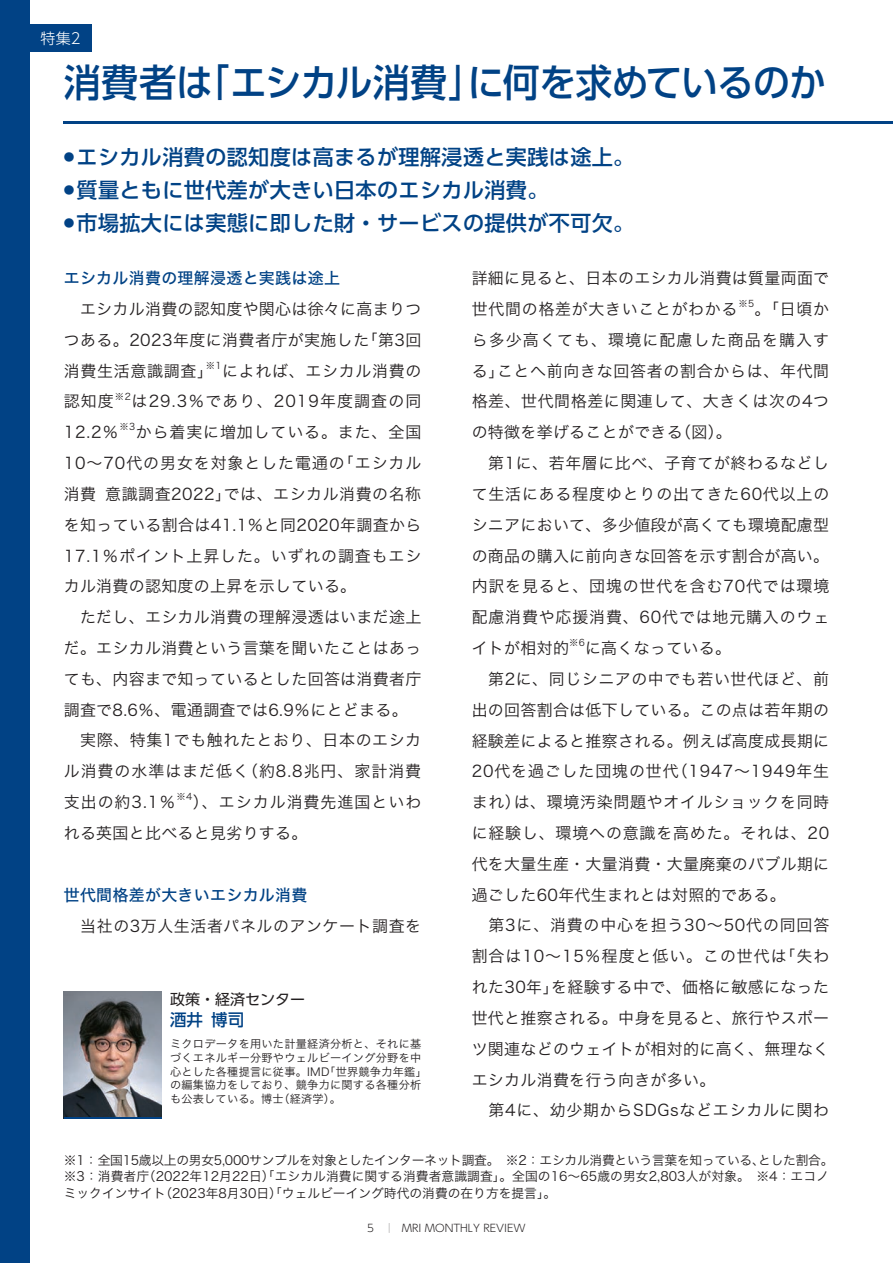
<style>
.page{position:relative;width:893px;height:1263px;background:#fff}
.page>*{position:absolute;margin:0;border:0;box-sizing:border-box;transform-origin:0 0}
.t1{font:500 38.25px "UD Shin Go Pro";letter-spacing:-.025em;color:#014285}
.t2{font:500 21px "UD Shin Go Pro";letter-spacing:.02em;color:#014285}
.t3{font:500 16.5px "UD Shin Go Pro";color:#014285}
.t4{font:15.9px/30.8px "Hira Kaku Std W3";letter-spacing:.035em;color:#231f20}
.t5{font:15.9px "Hira Kaku Std W5";letter-spacing:.02em;color:#014285}
.t6{font:15.9px "Hira Kaku Std W3";letter-spacing:.07em;color:#231f20}
.t7{font:15px "UD Shin Go Pro";color:#231f20}
.t8{font:300 15px "UD Shin Go Pro";color:#fff}
.t9{font:12.75px/16.5px "Hira Kaku Std W3";color:#231f20}
.t10{font:11.1px/13.8px "Hira Kaku Std W3";letter-spacing:.025em;color:#231f20}
.t11{font:300 10.5px "UD Shin Go Pro";color:#231f20}
.t12{font:9.3px "Hira Kaku Std W3";color:#231f20}
.s1{font-family:"Axis Std";font-weight:200}
</style>
<div class="page">
<hr style="left:64px;top:121px;width:829px;height:2px;background:#014285">
<div style="left:0;top:0;width:30px;height:1263px;background:#014285"></div>
<div style="left:0;top:24px;width:91px;height:28px;background:#014285"></div>
<img style="left:64px;top:992px;width:98px;height:125px">
<hr style="left:64px;top:1117px;width:98px;height:1px;background:#014285">
<p class="t8" style="left:40px;top:26px;width:42px">特集2</p>
<h1 class="t1" style="left:64px;top:52px;width:764px">消費者は「エシカル消費」に何を求めているのか</h1>
<h2 class="t2" style="left:64px;top:140px;width:572px"><sup>●</sup> エシカル消費の認知度は高まるが理解浸透と実践は途上。</h2>
<h2 class="t2" style="left:64px;top:173px;width:486px"><sup>●</sup> 質量ともに世代差が大きい日本のエシカル消費。</h2>
<h2 class="t2" style="left:64px;top:206px;width:572px"><sup>●</sup> 市場拡大には実態に即した財・サービスの提供が不可欠。</h2>
<p class="t5" style="left:64px;top:266px;width:278px">エシカル消費の理解浸透と実践は途上</p>
<p class="t4" style="left:64px;top:293px;width:359px;text-align:justify">　エシカル消費の認知度や関心は徐々に高まりつつある。2023年度に消費者庁が実施した「第3回消費生活意識調査」</p>
<p class="t12" style="left:206px;top:358px;width:17px">※1</p>
<p class="t4" style="left:222px;top:355px;width:201px">によれば、エシカル消費の</p>
<p class="t4" style="left:64px;top:386px;width:52px">認知度</p>
<p class="t12" style="left:115px;top:389px;width:18px">※2</p>
<p class="t6" style="left:132px;top:389px;width:291px">は29.3% であり、2019年度調査の同</p>
<p class="t4" style="left:64px;top:417px;width:53px">12.2%</p>
<p class="t12" style="left:119px;top:420px;width:17px">※3</p>
<p class="t4" style="left:64px;top:417px;width:359px;text-indent:72px">から着実に増加している。また、全国<br>10〜70代の男女を対象とした電通の「エシカル消費　意識調査2022」では、エシカル消費の名称を知っている割合は41.1% と同2020年調査から<br>17.1%ポイント上昇した。いずれの調査もエシカル消費の認知度の上昇を示している。<br>　ただし、エシカル消費の理解浸透はいまだ途上だ。エシカル消費という言葉を聞いたことはあっても、内容まで知っているとした回答は消費者庁調査で8.6%、電通調査では6.9% にとどまる。　実際、特集1でも触れたとおり、日本のエシカル消費の水準はまだ低く（約8.8兆円、家計消費支出の約3.1%</p>
<p class="t12" style="left:176px;top:790px;width:18px">※4</p>
<p class="t4" style="left:64px;top:787px;width:359px;text-indent:129px">）、エシカル消費先進国といわれる英国と比べると見劣りする。</p>
<p class="t5" style="left:64px;top:882px;width:245px">世代間格差が大きいエシカル消費</p>
<p class="t4" style="left:64px;top:910px;width:359px">　当社の3万人生活者パネルのアンケート調査を</p>
<p class="t7" style="left:170px;top:987px;width:136px">政策・経済センター</p>
<p class="t3" style="left:170px;top:1006px;width:76px">酒井 博司</p>
<p class="t10" style="left:170px;top:1037px;width:258px">ミクロデータを用いた計量経済分析と、それに基づくエネルギー分野やウェルビーイング分野を中心とした各種提言に従事。IMD「世界競争力年鑑」の編集協力をしており、競争力に関する各種分析も公表している。博士（経済学）。</p>
<p class="t4" style="left:472px;top:262px;width:359px">詳細に見ると、日本のエシカル消費は質量両面で世代間の格差が大きいことがわかる</p>
<p class="t12" style="left:738px;top:297px;width:17px">※5</p>
<p class="t4" style="left:472px;top:293px;width:359px;text-indent:283px">。「日頃から多少高くても、環境に配慮した商品を購入する」ことへ前向きな回答者の割合からは、年代間格差、世代間格差に関連して、大きくは次の4つの特徴を挙げることができる（図）。<br>　第1に、若年層に比べ、子育てが終わるなどして生活にある程度ゆとりの出てきた60代以上のシニアにおいて、多少値段が高くても環境配慮型の商品の購入に前向きな回答を示す割合が高い。内訳を見ると、団塊の世代を含む70代では環境配慮消費や応援消費、60代では地元購入のウェイトが相対的</p>
<p class="t12" style="left:569px;top:636px;width:17px">※6</p>
<p class="t4" style="left:472px;top:632px;width:359px;text-indent:113px">に高くなっている。<br>　第2に、同じシニアの中でも若い世代ほど、前出の回答割合は低下している。この点は若年期の経験差によると推察される。例えば高度成長期に<br>20代を過ごした団塊の世代（1947〜1949年生まれ）は、環境汚染問題やオイルショックを同時に経験し、環境への意識を高めた。それは、20代を大量生産・大量消費・大量廃棄のバブル期に過ごした60年代生まれとは対照的である。<br>　第3に、消費の中心を担う30〜50代の同回答割合は10〜15％程度と低い。この世代は「失われた30年」を経験する中で、価格に敏感になった世代と推察される。中身を見ると、旅行やスポーツ関連などのウェイトが相対的に高く、無理なくエシカル消費を行う向きが多い。<br>　第4に、幼少期からSDGsなどエシカルに関わ</p>
<p class="t9" style="left:64px;top:1151px;width:771px">※1：全国15歳以上の男女5,000サンプルを対象としたインターネット調査。　※2：エシカル消費という言葉を知っている、とした割合。※3：消費者庁（2022年12月22日）「エシカル消費に関する消費者意識調査」。全国の16〜65歳の男女2,803人が対象。　※4：エコノミックインサイト（2023年8月30日）「ウェルビーイング時代の消費の在り方を提言」。</p>
<p class="t11" style="left:367px;top:1219px;width:160px">5 <span class="s1">｜</span> MRI MONTHLY REVIEW</p>
</div>
